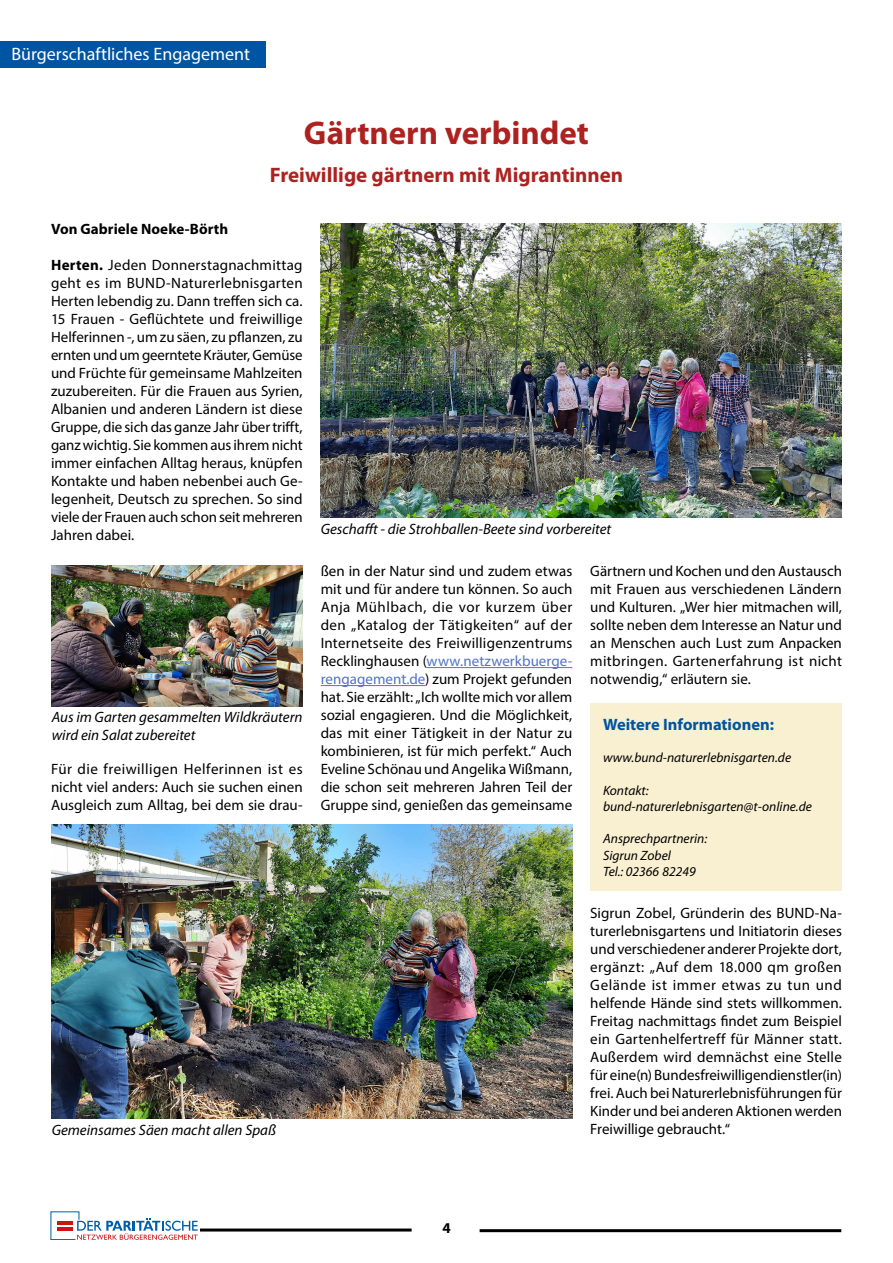
<style>
.page{position:relative;width:893px;height:1263px;background:#fff}
.page>*{position:absolute;margin:0;border:0;box-sizing:border-box;transform-origin:0 0}
.t1{font:700 33px "Myriad Pro";color:#ad2221}
.t2{font:700 21px "Myriad Pro";color:#ad2221}
.t3{font:18px "Myriad Pro";color:#fff}
.t4{font:700 16.5px "Myriad Pro";color:#0055a3}
.t5{font:15px/18px "Myriad Pro";color:#000;text-align:justify}
.t6{font:italic 15px/18px "Myriad Pro";color:#000}
.t7{font:700 15px "Myriad Pro";letter-spacing:.005em;color:#000}
.t8{font:italic 13.5px/16.2px "Myriad Pro";color:#000}
.s1{font-weight:700}
.s2{color:#5273c7}
</style>
<div class="page">
<hr style="left:427px;top:667px;width:145px;height:1px;background:#5273c7">
<hr style="left:321px;top:685px;width:104px;height:1px;background:#5273c7">
<div style="left:590px;top:703px;width:252px;height:187px;background:#f9efd1"></div>
<img style="left:321px;top:224px;width:521px;height:293px">
<img style="left:51px;top:825px;width:521px;height:293px">
<img style="left:52px;top:565px;width:251px;height:141px">
<svg style="left:50px;top:1211px;width:148px;height:29px"></svg>
<hr style="left:200px;top:1228px;width:212px;height:3px;background:#000">
<hr style="left:480px;top:1229px;width:361px;height:3px;background:#000">
<div style="left:0;top:42px;width:266px;height:26px;background:#0055a3"></div>
<p class="t3" style="left:11px;top:43px;width:240px">Bürgerschaftliches Engagement</p>
<h1 class="t1" style="left:304px;top:111px;width:287px">Gärtnern verbindet</h1>
<h2 class="t2" style="left:270px;top:161px;width:355px">Freiwillige gärtnern mit Migrantinnen</h2>
<p class="t7" style="left:51px;top:219px;width:179px">Von Gabriele Noeke-Börth</p>
<p class="t5" style="left:51px;top:256px;width:253px"><span class="s1">Herten.</span> Jeden Donnerstagnachmittag geht es im BUND-Naturerlebnisgarten Herten lebendig zu. Dann treffen sich ca.<br>15 Frauen - Geflüchtete und freiwillige Helferinnen -, um zu säen, zu pflanzen, zu ernten und um geerntete Kräuter, Gemüse und Früchte für gemeinsame Mahlzeiten zuzubereiten. Für die Frauen aus Syrien, Albanien und anderen Ländern ist diese Gruppe, die sich das ganze Jahr über trifft, ganz wichtig. Sie kommen aus ihrem nicht immer einfachen Alltag heraus, knüpfen Kontakte und haben nebenbei auch Ge&shy;legenheit, Deutsch zu sprechen. So sind viele der Frauen auch schon seit mehreren Jahren dabei.</p>
<p class="t6" style="left:52px;top:708px;width:252px">Aus im Garten gesammelten Wildkräutern wird ein Salat zubereitet</p>
<p class="t5" style="left:51px;top:760px;width:253px">Für die freiwilligen Helferinnen ist es nicht viel anders: Auch sie suchen einen Ausgleich zum Alltag, bei dem sie drau-</p>
<p class="t6" style="left:52px;top:1120px;width:226px">Gemeinsames Säen macht allen Spaß</p>
<p class="t6" style="left:321px;top:520px;width:292px">Geschafft - die Strohballen-Beete sind vorbereitet</p>
<p class="t5" style="left:321px;top:562px;width:253px">ßen in der Natur sind und zudem etwas mit und für andere tun können. So auch Anja Mühlbach, die vor kurzem über den „Katalog der Tätigkeiten“ auf der Internetseite des Freiwilligenzentrums Recklinghausen (<span class="s2">www.netzwerkbuerge&shy;rengagement.de</span>) zum Projekt gefunden hat. Sie erzählt: „Ich wollte mich vor allem sozial engagieren. Und die Möglichkeit, das mit einer Tätigkeit in der Natur zu kombinieren, ist für mich perfekt.“ Auch Eveline Schönau und Angelika Wißmann, die schon seit mehreren Jahren Teil der Gruppe sind, genießen das gemeinsame</p>
<p class="t5" style="left:590px;top:562px;width:253px">Gärtnern und Kochen und den Austausch mit Frauen aus verschiedenen Ländern und Kulturen. „Wer hier mitmachen will, sollte neben dem Interesse an Natur und an Menschen auch Lust zum Anpacken mitbringen. Gartenerfahrung ist nicht notwendig,“ erläutern sie.</p>
<p class="t4" style="left:603px;top:714px;width:172px">Weitere Informationen:</p>
<p class="t8" style="left:603px;top:749px;width:190px">www.bund-naturerlebnisgarten.de</p>
<p class="t8" style="left:603px;top:782px;width:210px">Kontakt: bund-naturerlebnisgarten@t-online.de</p>
<p class="t8" style="left:603px;top:830px;width:106px">Ansprechpartnerin:<br>Sigrun Zobel<br>Tel.: 02366 82249</p>
<p class="t5" style="left:590px;top:904px;width:253px">Sigrun Zobel, Gründerin des BUND-Na&shy;turerlebnisgartens und Initiatorin dieses und verschiedener anderer Projekte dort, ergänzt: „Auf dem 18.000 qm großen Gelände ist immer etwas zu tun und helfende Hände sind stets willkommen.<br>Freitag nachmittags findet zum Beispiel ein Gartenhelfertreff für Männer statt.<br>Außerdem wird demnächst eine Stelle für eine(n) Bundesfreiwilligendienstler(in) frei. Auch bei Naturerlebnisführungen für Kinder und bei anderen Aktionen werden Freiwillige gebraucht.“</p>
<p class="t7" style="left:442px;top:1218px;width:10px">4</p>
</div>
